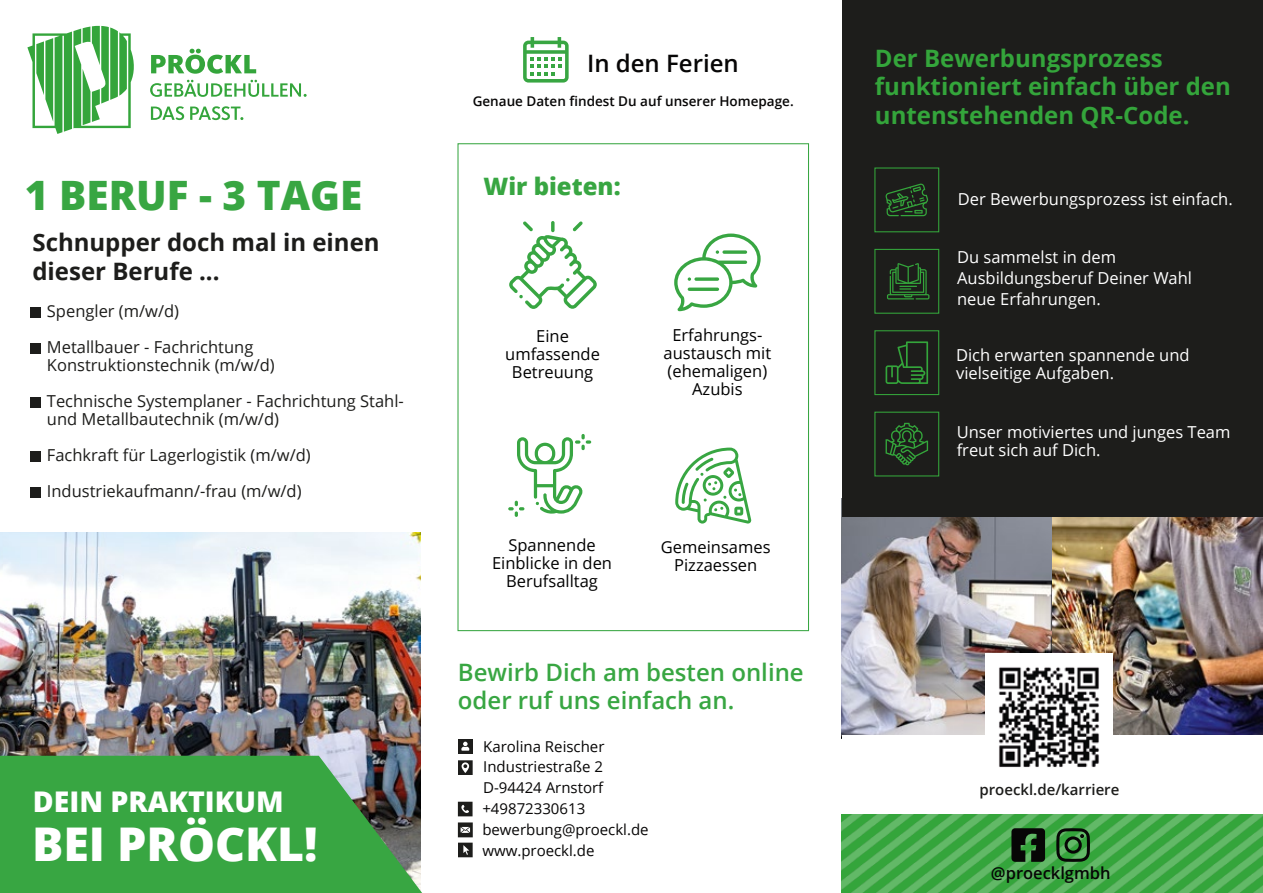
<style>
.page{position:relative;width:1263px;height:893px;background:#fff}
.page>*{position:absolute;margin:0;border:0;box-sizing:border-box;transform-origin:0 0}
.t1{font:800 46.5px "Open Sans";color:#fff}
.t2{font:800 40.5px "Open Sans";color:#38a642}
.t3{font:800 28.5px "Open Sans";color:#fff}
.t4{font:700 24px/28.5px "Open Sans";color:#34a53b}
.t5{font:600 24px/28.5px "Open Sans";color:#38a642}
.t6{font:700 24px/28.5px "Open Sans";color:#1d1d1b}
.t7{font:600 24px "Open Sans";color:#070606}
.t8{font:800 24px "Open Sans";color:#38a642}
.t9{font:16.5px/36px "Open Sans";color:#1d1d1b}
.t10{font:16.5px/21px "Open Sans";color:#fff}
.t11{font:16.5px/18px "Open Sans";color:#000;text-align:center}
.t12{font:600 16.5px "Open Sans";color:#070606}
.t13{font:15px/21px "Open Sans";color:#070606}
.t14{font:600 15px "Open Sans";color:#1d1d1b}
.t15{font:600 13.5px "Open Sans";color:#070606}
</style>
<div class="page">
<img style="left:842px;top:517px;width:210px;height:218px">
<img style="left:1052px;top:517px;width:211px;height:218px">
<img style="left:0;top:532px;width:421px;height:224px">
<img style="left:842px;top:815px;width:421px;height:78px">
<svg style="left:27px;top:26px;width:280px;height:108px"></svg>
<div style="left:842px;top:0;width:421px;height:517px;background:#1d1d1b"></div>
<div style="left:30px;top:343px;width:10px;height:10px;background:#1d1d1b"></div>
<div style="left:30px;top:397px;width:10px;height:10px;background:#1d1d1b"></div>
<div style="left:30px;top:451px;width:10px;height:10px;background:#1d1d1b"></div>
<div style="left:30px;top:487px;width:10px;height:11px;background:#1d1d1b"></div>
<div style="left:30px;top:307px;width:10px;height:11px;background:#1d1d1b"></div>
<svg style="left:458px;top:843px;width:15px;height:14px"></svg>
<svg style="left:458px;top:802px;width:14px;height:14px"></svg>
<svg style="left:458px;top:760px;width:15px;height:15px"></svg>
<svg style="left:458px;top:822px;width:15px;height:15px"></svg>
<img style="left:985px;top:653px;width:127px;height:115px">
<svg style="left:1011px;top:828px;width:34px;height:34px"></svg>
<svg style="left:1056px;top:828px;width:34px;height:34px"></svg>
<div style="left:874px;top:330px;width:65px;height:65px;border:1px solid #34a53b"></div>
<div style="left:874px;top:412px;width:65px;height:64px;border:1px solid #34a53b"></div>
<div style="left:874px;top:167px;width:65px;height:65px;border:1px solid #34a53b"></div>
<div style="left:874px;top:249px;width:65px;height:65px;border:1px solid #34a53b"></div>
<svg style="left:887px;top:263px;width:42px;height:36px"></svg>
<svg style="left:885px;top:423px;width:43px;height:42px"></svg>
<svg style="left:885px;top:183px;width:43px;height:33px"></svg>
<svg style="left:885px;top:341px;width:43px;height:43px"></svg>
<svg style="left:0;top:756px;width:422px;height:137px;background:#3e9f48"></svg>
<svg style="left:523px;top:37px;width:46px;height:46px"></svg>
<svg style="left:675px;top:448px;width:76px;height:76px"></svg>
<svg style="left:674px;top:234px;width:87px;height:77px"></svg>
<svg style="left:694px;top:277px;width:25px;height:4px"></svg>
<hr style="left:688px;top:288px;width:31px;height:3px;background:#38a642;border-radius:2px">
<svg style="left:722px;top:250px;width:25px;height:4px"></svg>
<svg style="left:508px;top:434px;width:83px;height:83px"></svg>
<svg style="left:509px;top:221px;width:88px;height:88px"></svg>
<div style="left:458px;top:739px;width:15px;height:14px;background:#1d1d1b"></div>
<svg style="left:461px;top:742px;width:8px;height:9px"></svg>
<h2 class="t2" style="left:25px;top:164px;width:339px">1 BERUF - 3 TAGE</h2>
<h3 class="t6" style="left:32px;top:228px;width:349px">Schnupper doch mal in einen dieser Berufe ...</h3>
<p class="t9" style="left:47px;top:293px;width:208px">Spengler (m/w/d)<br>Metallbauer - Fachrichtung</p>
<p class="t9" style="left:47px;top:347px;width:358px">Konstruktionstechnik (m/w/d)<br>Technische Systemplaner - Fachrichtung Stahl-</p>
<p class="t9" style="left:47px;top:401px;width:265px">und Metallbautechnik (m/w/d)<br>Fachkraft für Lagerlogistik (m/w/d)<br>Industriekaufmann/-frau (m/w/d)</p>
<h3 class="t3" style="left:33px;top:780px;width:252px">DEIN PRAKTIKUM</h3>
<h1 class="t1" style="left:32px;top:809px;width:287px">BEI PRÖCKL!</h1>
<h3 class="t7" style="left:587px;top:47px;width:153px">In den Ferien</h3>
<p class="t15" style="left:473px;top:91px;width:323px">Genaue Daten findest Du auf unserer Homepage.</p>
<h3 class="t8" style="left:483px;top:168px;width:139px">Wir bieten:</h3>
<p class="t11" style="left:505px;top:327px;width:96px">Eine umfassende<br>Betreuung</p>
<p class="t11" style="left:663px;top:325px;width:109px">Erfahrungs&shy;austausch mit (ehemaligen)<br>Azubis</p>
<p class="t11" style="left:492px;top:536px;width:122px">Spannende<br>Einblicke in den<br>Berufsalltag</p>
<p class="t11" style="left:661px;top:537px;width:111px">Gemeinsames<br>Pizzaessen</p>
<h3 class="t5" style="left:458px;top:657px;width:347px">Bewirb Dich am besten online oder ruf uns einfach an.</h3>
<p class="t13" style="left:483px;top:735px;width:123px">Karolina Reischer</p>
<p class="t13" style="left:482px;top:755px;width:168px">Industriestraße 2<br>D-94424 Arnstorf +49872330613 bewerbung@proeckl.de www.proeckl.de</p>
<h3 class="t4" style="left:875px;top:43px;width:357px">Der Bewerbungsprozess funktioniert einfach über den untenstehenden QR-Code.</h3>
<p class="t10" style="left:958px;top:188px;width:277px">Der Bewerbungsprozess ist einfach.</p>
<p class="t10" style="left:957px;top:246px;width:236px">Du sammelst in dem<br>Ausbildungsberuf Deiner Wahl neue Erfahrungen.</p>
<p class="t10" style="left:956px;top:346px;width:235px;line-height:18px">Dich erwarten spannende und vielseitige Aufgaben.</p>
<p class="t10" style="left:957px;top:423px;width:275px;line-height:18px">Unser motiviertes und junges Team freut sich auf Dich.</p>
<p class="t14" style="left:979px;top:779px;width:141px">proeckl.de/karriere</p>
<p class="t12" style="left:991px;top:862px;width:121px">@proecklgmbh</p>
</div>
